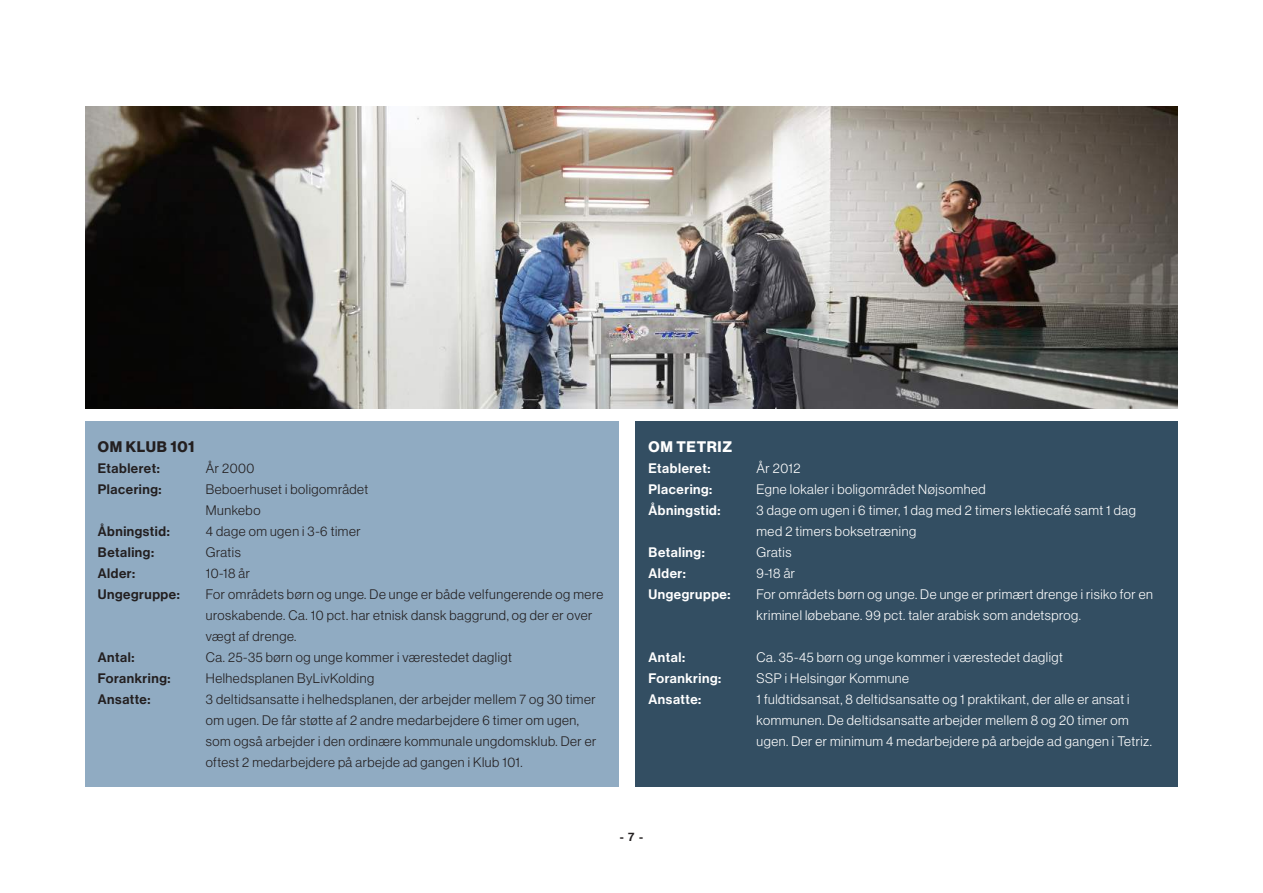
<style>
.page{position:relative;width:1263px;height:893px;background:#fff}
.page>*{position:absolute;margin:0;border:0;box-sizing:border-box;transform-origin:0 0}
.t1{font:700 15px "Haas Grot Disp 75";letter-spacing:.045em;color:#231f20}
.t2{font:700 15px "Haas Grot Disp 75";letter-spacing:.045em;color:#fff}
.t3{font:300 13.5px/21px "Haas Grot Disp 45";letter-spacing:.04em;color:#231f20}
.t4{font:300 13.5px/21px "Haas Grot Disp 45";letter-spacing:.04em;color:#fff}
.t5{font:500 13.5px "Haas Grot Disp 65";letter-spacing:.04em;color:#fff}
.t6{font:500 13.5px "Haas Grot Disp 65";letter-spacing:.04em;color:#231f20}
.t7{font:500 12px "Haas Grot Disp 65";color:#231f20}
</style>
<div class="page">
<div style="left:636px;top:421px;width:542px;height:366px;background:#334e62"></div>
<div style="left:85px;top:421px;width:534px;height:366px;background:#90abc2"></div>
<img style="left:85px;top:106px;width:1093px;height:302px">
<p class="t1" style="left:98px;top:438px;width:98px">OM KLUB 101</p>
<p class="t6" style="left:98px;top:460px;width:63px">Etableret:</p>
<p class="t3" style="left:206px;top:458px;width:50px">År 2000</p>
<p class="t6" style="left:98px;top:481px;width:65px">Placering:</p>
<p class="t3" style="left:206px;top:479px;width:164px">Beboerhuset i boligområdet<br>Munkebo</p>
<p class="t6" style="left:98px;top:523px;width:73px">Åbningstid:</p>
<p class="t3" style="left:206px;top:521px;width:156px">4 dage om ugen i 3-6 timer</p>
<p class="t6" style="left:98px;top:544px;width:58px">Betaling:</p>
<p class="t3" style="left:206px;top:542px;width:36px">Gratis</p>
<p class="t6" style="left:98px;top:565px;width:39px">Alder:</p>
<p class="t3" style="left:206px;top:563px;width:46px">10-18 år</p>
<p class="t6" style="left:98px;top:586px;width:83px">Ungegruppe:</p>
<p class="t3" style="left:206px;top:584px;width:399px">For områdets børn og unge. De unge er både velfungerende og mere uroskabende. Ca. 10 pct. har etnisk dansk baggrund, og der er over vægt af drenge.</p>
<p class="t6" style="left:98px;top:649px;width:38px">Antal:</p>
<p class="t3" style="left:206px;top:647px;width:308px">Ca. 25-35 børn og unge kommer i værestedet dagligt</p>
<p class="t6" style="left:98px;top:670px;width:74px">Forankring:</p>
<p class="t3" style="left:206px;top:668px;width:170px">Helhedsplanen ByLivKolding</p>
<p class="t6" style="left:98px;top:691px;width:54px">Ansatte:</p>
<p class="t3" style="left:206px;top:689px;width:392px">3 deltidsansatte i helhedsplanen, der arbejder mellem 7 og 30 timer om ugen. De får støtte af 2 andre medarbejdere 6 timer om ugen, som også arbejder i den ordinære kommunale ungdomsklub. Der er oftest 2 medarbejdere på arbejde ad gangen i Klub 101.</p>
<p class="t2" style="left:649px;top:438px;width:85px">OM TETRIZ</p>
<p class="t5" style="left:648px;top:460px;width:63px">Etableret:</p>
<p class="t4" style="left:756px;top:458px;width:46px">År 2012</p>
<p class="t5" style="left:648px;top:481px;width:65px">Placering:</p>
<p class="t4" style="left:756px;top:479px;width:231px">Egne lokaler i boligområdet Nøjsomhed</p>
<p class="t5" style="left:648px;top:502px;width:73px">Åbningstid:</p>
<p class="t4" style="left:756px;top:500px;width:381px">3 dage om ugen i 6 timer, 1 dag med 2 timers lektiecafé samt 1 dag med 2 timers boksetræning</p>
<p class="t5" style="left:648px;top:544px;width:58px">Betaling:</p>
<p class="t4" style="left:756px;top:542px;width:36px">Gratis</p>
<p class="t5" style="left:648px;top:565px;width:39px">Alder:</p>
<p class="t4" style="left:756px;top:563px;width:40px">9-18 år</p>
<p class="t5" style="left:648px;top:586px;width:83px">Ungegruppe:</p>
<p class="t4" style="left:756px;top:584px;width:398px">For områdets børn og unge. De unge er primært drenge i risiko for en kriminel løbebane. 99 pct. taler arabisk som andetsprog.</p>
<p class="t5" style="left:648px;top:649px;width:38px">Antal:</p>
<p class="t4" style="left:756px;top:647px;width:308px">Ca. 35-45 børn og unge kommer i værestedet dagligt</p>
<p class="t5" style="left:648px;top:670px;width:74px">Forankring:</p>
<p class="t4" style="left:756px;top:668px;width:154px">SSP i Helsingør Kommune</p>
<p class="t5" style="left:648px;top:691px;width:54px">Ansatte:</p>
<p class="t4" style="left:756px;top:689px;width:397px">1 fuldtidsansat, 8 deltidsansatte og 1 praktikant, der alle er ansat i kommunen. De deltidsansatte arbejder mellem 8 og 20 timer om ugen. Der er minimum 4 medarbejdere på arbejde ad gangen i Tetriz.</p>
<p class="t7" style="left:620px;top:829px;width:25px">- 7 -</p>
</div>
